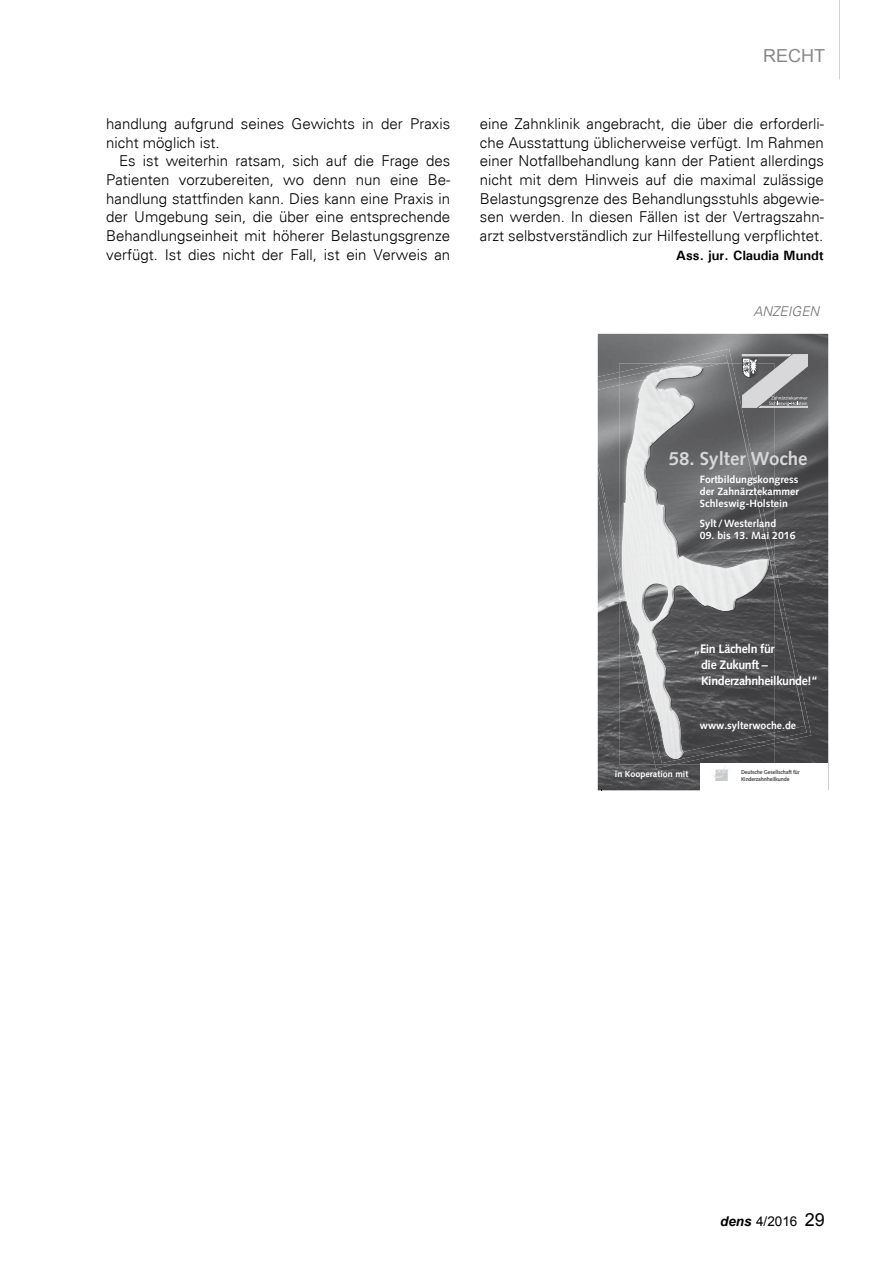
<style>
.page{position:relative;width:893px;height:1263px;background:#fff}
.page>*{position:absolute;margin:0;border:0;box-sizing:border-box;transform-origin:0 0}
.t1{font:700 18.75px "Syntax";color:#d8d8da}
.t2{font:18px "Arial";color:#87888a}
.t3{font:300 15px/18.8px "Univers";color:#000;text-align:justify}
.t4{font:700 13.5px "Univers";color:#000}
.t5{font:13.5px "Arial";color:#000}
.t6{font:italic 300 13.5px "Univers";color:#707172}
.t7{font:700 12.3px/16.2px "Syntax";letter-spacing:-.03em;color:#fff}
.t8{font:700 10.5px/12px "Syntax";color:#fff;text-align:justify}
.t9{font:700 9px "Syntax";color:#fff}
.t10{font:700 5.7px/6.8px "Syntax";letter-spacing:-.03em;color:#464648}
.s1{font-weight:700;font-style:italic}
.s2{font-size:18px}
</style>
<div class="page">
<hr style="left:839px;top:0;width:1px;height:79px;background:#d1d2d4">
<img style="left:598px;top:334px;width:230px;height:456px">
<img style="left:661px;top:349px;width:71px;height:14px">
<img style="left:598px;top:372px;width:17px;height:6px">
<img style="left:598px;top:571px;width:17px;height:24px">
<img style="left:774px;top:561px;width:14px;height:18px">
<img style="left:788px;top:622px;width:23px;height:118px">
<img style="left:774px;top:739px;width:14px;height:4px">
<img style="left:655px;top:764px;width:20px;height:4px">
<img style="left:645px;top:762px;width:25px;height:2px">
<img style="left:686px;top:355px;width:42px;height:8px">
<img style="left:598px;top:378px;width:21px;height:193px">
<img style="left:619px;top:363px;width:26px;height:394px">
<img style="left:774px;top:579px;width:33px;height:160px">
<img style="left:660px;top:752px;width:114px;height:11px">
<img style="left:668px;top:755px;width:15px;height:4px">
<img style="left:774px;top:581px;width:31px;height:151px">
<img style="left:645px;top:363px;width:129px;height:389px">
<img style="left:598px;top:385px;width:21px;height:178px">
<img style="left:619px;top:380px;width:14px;height:203px">
<img style="left:630px;top:651px;width:38px;height:106px">
<img style="left:622px;top:441px;width:48px;height:210px">
<img style="left:633px;top:368px;width:69px;height:74px">
<img style="left:640px;top:649px;width:40px;height:81px">
<img style="left:661px;top:728px;width:22px;height:27px">
<img style="left:664px;top:547px;width:80px;height:71px">
<img style="left:669px;top:531px;width:8px;height:17px">
<img style="left:742px;top:559px;width:27px;height:37px">
<svg style="left:742px;top:354px;width:66px;height:53px;background:#9d9d9f"></svg>
<svg style="left:598px;top:334px;width:4px;height:4px"></svg>
<svg style="left:598px;top:783px;width:4px;height:7px"></svg>
<svg style="left:824px;top:334px;width:5px;height:4px"></svg>
<div style="left:700px;top:763px;width:128px;height:27px;background:#fff"></div>
<img style="left:713px;top:766px;width:15px;height:15px">
<p class="t3" style="left:106px;top:114px;width:345px">handlung aufgrund seines Gewichts in der Praxis nicht möglich ist.</p>
<p class="t3" style="left:106px;top:152px;width:345px;text-indent:13px">Es ist weiterhin ratsam, sich auf die Frage des Patienten vorzubereiten, wo denn nun eine Be&shy;handlung stattfinden kann. Dies kann eine Praxis in der Umgebung sein, die über eine entsprechende Behandlungseinheit mit höherer Belastungsgrenze verfügt. Ist dies nicht der Fall, ist ein Verweis an</p>
<p class="t2" style="left:763px;top:44px;width:63px">RECHT</p>
<p class="t3" style="left:480px;top:114px;width:345px">eine Zahnklinik angebracht, die über die erforderli&shy;che Ausstattung üblicherweise verfügt. Im Rahmen einer Notfallbehandlung kann der Patient allerdings nicht mit dem Hinweis auf die maximal zulässige Belastungsgrenze des Behandlungsstuhls abgewie&shy;sen werden. In diesen Fällen ist der Vertragszahn&shy;arzt selbstverständlich zur Hilfestellung verpflichtet.</p>
<p class="t4" style="left:676px;top:247px;width:149px">Ass. jur. Claudia Mundt</p>
<p class="t6" style="left:753px;top:303px;width:68px">ANZEIGEN</p>
<p class="t1" style="left:669px;top:448px;width:140px">58. Sylter Woche</p>
<p class="t8" style="left:700px;top:473px;width:101px">Fortbildungskongress der Zahnärztekammer Schleswig-Holstein</p>
<p class="t8" style="left:700px;top:518px;width:78px">Sylt / Westerland</p>
<p class="t8" style="left:700px;top:530px;width:97px">09. bis 13. Mai 2016</p>
<p class="t7" style="left:701px;top:640px;width:119px;text-indent:-8px">„Ein Lächeln für<br>die Zukunft –<br>Kinderzahnheilkunde!“</p>
<p class="t8" style="left:700px;top:719px;width:98px">www.sylterwoche.de</p>
<p class="t9" style="left:615px;top:768px;width:75px">in Kooperation mit</p>
<p class="t10" style="left:741px;top:768px;width:60px">Deutsche Gesellschaft für<br>Kinderzahnheilkunde</p>
<p class="t5" style="left:720px;top:1212px;width:106px"><span class="s1">dens</span> 4/2016 <span class="s2">29</span></p>
</div>
